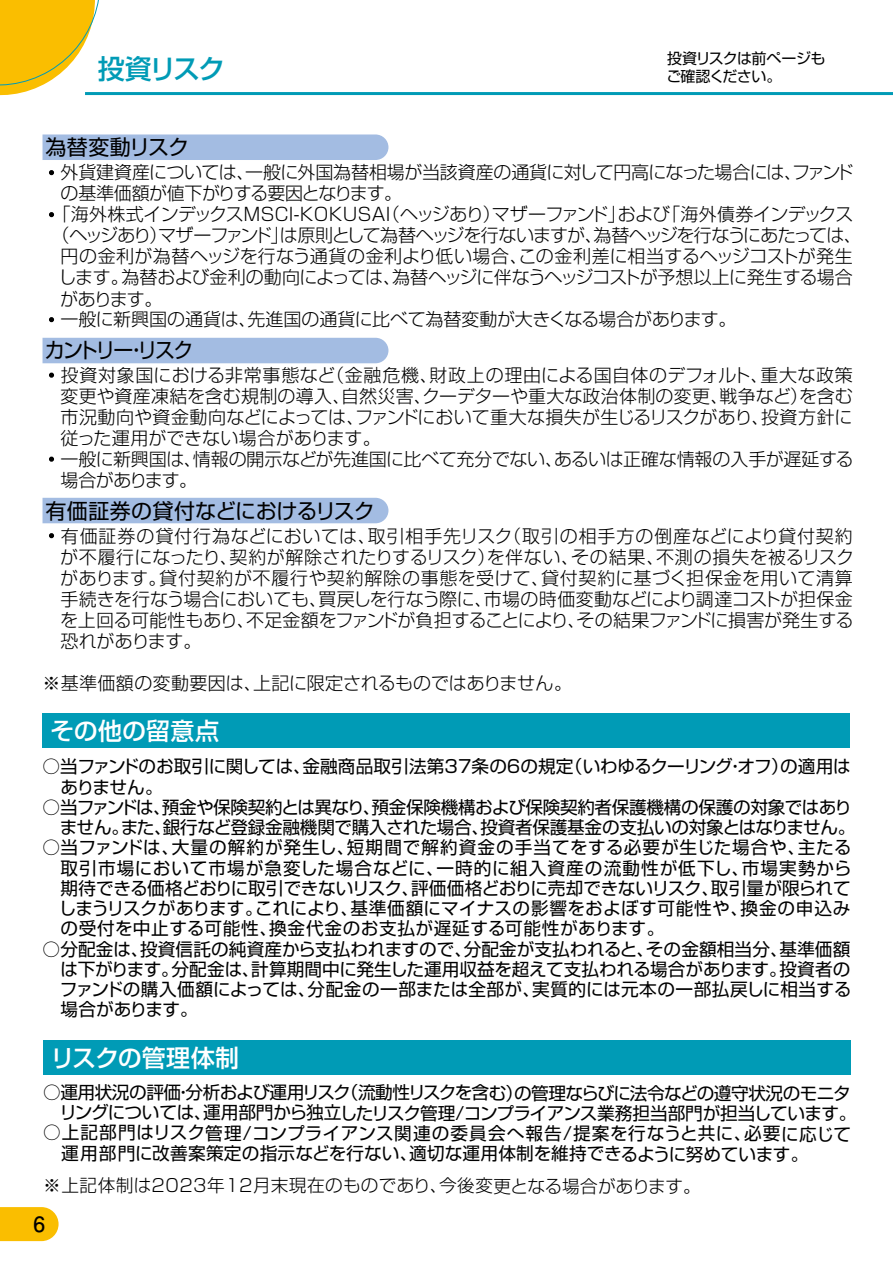
<style>
.page{position:relative;width:893px;height:1263px;background:#fff}
.page>*{position:absolute;margin:0;border:0;box-sizing:border-box;transform-origin:0 0}
.t1{font:500 27px "Shin Go Pro";letter-spacing:-.08em;color:#009bb6}
.t2{font:500 24px "Shin Go Pro";letter-spacing:.005em;color:#fff}
.t3{font:21px "Shin Go Pro";letter-spacing:-.005em;color:#000}
.t4{font:21px "Shin Go Pro";letter-spacing:-.105em;color:#000;scale:.95 1}
.t5{font:21px "Shin Go Pro";letter-spacing:-.015em;color:#000}
.t6{font:700 21px "Futo Go B101 Pro";color:#000}
.t7{font:300 18px/21px "Shin Go Pro";letter-spacing:-.015em;color:#000;text-align:justify}
.t8{font:300 18px "Shin Go Pro";letter-spacing:-.06em;color:#000}
.t9{font:300 18px "Shin Go Pro";letter-spacing:.03em;color:#000}
.t10{font:300 18px "Shin Go Pro";letter-spacing:.005em;color:#000}
.t11{font:300 18px "Shin Go Pro";letter-spacing:.01em;color:#000}
.t12{font:300 18px "Shin Go Pro";letter-spacing:.015em;color:#000}
.t13{font:300 18px "Shin Go Pro";letter-spacing:-.045em;color:#000}
.t14{font:17.7px/20.2px "Shin Go Pro";letter-spacing:-.015em;color:#000;text-align:justify}
.t15{font:17.7px/20.2px "Shin Go Pro";letter-spacing:-.035em;color:#000}
.t16{font:17.7px/20.2px "Shin Go Pro";letter-spacing:.015em;color:#000}
.t17{font:300 17.7px "Shin Go Pro";letter-spacing:.02em;color:#000}
.t18{font:15px/18px "Shin Go Pro";letter-spacing:-.045em;color:#000}
</style>
<div class="page">
<svg style="left:0;top:1207px;width:59px;height:34px"></svg>
<hr style="left:85px;top:92px;width:808px;height:3px;background:#009bb6">
<svg style="left:0;top:0;width:115px;height:96px"></svg>
<div style="left:43px;top:1040px;width:808px;height:34px;background:#009bb6"></div>
<div style="left:43px;top:713px;width:807px;height:34px;background:#009bb6"></div>
<div style="left:43px;top:134px;width:345px;height:26px;background:#a3bce2"></div>
<div style="left:43px;top:338px;width:345px;height:25px;background:#a3bce2"></div>
<div style="left:43px;top:498px;width:345px;height:25px;background:#a3bce2"></div>
<svg style="left:49px;top:170px;width:5px;height:5px"></svg>
<svg style="left:49px;top:212px;width:5px;height:5px"></svg>
<svg style="left:49px;top:317px;width:5px;height:5px"></svg>
<svg style="left:49px;top:373px;width:5px;height:5px"></svg>
<svg style="left:49px;top:457px;width:5px;height:5px"></svg>
<svg style="left:49px;top:533px;width:5px;height:5px"></svg>
<h1 class="t1" style="left:98px;top:47px;width:129px">投資リスク</h1>
<p class="t18" style="left:666px;top:48px;width:160px">投資リスクは前ページもご確認ください。</p>
<p class="t5" style="left:46px;top:130px;width:145px">為替変動リスク</p>
<p class="t7" style="left:43px;top:160px;width:812px">・外貨建資産については、一般に外国為替相場が当該資産の通貨に対して円高になった場合には、ファンド</p>
<p class="t13" style="left:61px;top:179px;width:343px">の基準価額が値下がりする要因となります。</p>
<p class="t7" style="left:43px;top:202px;width:812px">・「海外株式インデックスMSCI-KOKUSAI（ヘッジあり）マザーファンド」および「海外債券インデックス</p>
<p class="t8" style="left:52px;top:221px;width:812px">（ヘッジあり）マザーファンド」は原則として為替ヘッジを行ないますが、為替ヘッジを行なうにあたっては、</p>
<p class="t12" style="left:61px;top:242px;width:794px">円の金利が為替ヘッジを行なう通貨の金利より低い場合、この金利差に相当するヘッジコストが発生</p>
<p class="t7" style="left:58px;top:265px;width:796px">します。為替および金利の動向によっては、為替ヘッジに伴なうヘッジコストが予想以上に発生する場合</p>
<p class="t7" style="left:60px;top:286px;width:104px">があります。</p>
<p class="t7" style="left:43px;top:307px;width:695px">・一般に新興国の通貨は、先進国の通貨に比べて為替変動が大きくなる場合があります。</p>
<p class="t4" style="left:45px;top:333px;width:158px">カントリー・リスク</p>
<p class="t9" style="left:43px;top:360px;width:812px">・投資対象国における非常事態など（金融危機、財政上の理由による国自体のデフォルト、重大な政策</p>
<p class="t10" style="left:61px;top:381px;width:794px">変更や資産凍結を含む規制の導入、自然災害、クーデターや重大な政治体制の変更、戦争など）を含む</p>
<p class="t11" style="left:61px;top:402px;width:794px">市況動向や資金動向などによっては、ファンドにおいて重大な損失が生じるリスクがあり、投資方針に</p>
<p class="t7" style="left:61px;top:425px;width:322px">従った運用ができない場合があります。</p>
<p class="t7" style="left:43px;top:446px;width:813px">・一般に新興国は、情報の開示などが先進国に比べて充分でない、あるいは正確な情報の入手が遅延する</p>
<p class="t13" style="left:61px;top:465px;width:138px">場合があります。</p>
<p class="t3" style="left:46px;top:493px;width:331px">有価証券の貸付などにおけるリスク</p>
<p class="t7" style="left:60px;top:523px;width:795px;text-indent:-18px">・有価証券の貸付行為などにおいては、取引相手先リスク（取引の相手方の倒産などにより貸付契約が不履行になったり、契約が解除されたりするリスク）を伴ない、その結果、不測の損失を被るリスクがあります。貸付契約が不履行や契約解除の事態を受けて、貸付契約に基づく担保金を用いて清算手続きを行なう場合においても、買戻しを行なう際に、市場の時価変動などにより調達コストが担保金を上回る可能性もあり、不足金額をファンドが負担することにより、その結果ファンドに損害が発生する恐れがあります。</p>
<p class="t7" style="left:43px;top:670px;width:531px">※基準価額の変動要因は、上記に限定されるものではありません。</p>
<h2 class="t2" style="left:50px;top:711px;width:171px">その他の留意点</h2>
<p class="t14" style="left:61px;top:754px;width:792px;text-indent:-18px">○当ファンドのお取引に関しては、金融商品取引法第37条の６の規定（いわゆるクーリング・オフ）の適用はありません。</p>
<p class="t14" style="left:43px;top:795px;width:814px;text-align:right">○当ファンドは、預金や保険契約とは異なり、預金保険機構および保険契約者保護機構の保護の対象ではありません。また、銀行など登録金融機関で購入された場合、投資者保護基金の支払いの対象とはなりません。</p>
<p class="t14" style="left:59px;top:835px;width:794px;text-indent:-16px">○当ファンドは、大量の解約が発生し、短期間で解約資金の手当てをする必要が生じた場合や、主たる取引市場において市場が急変した場合などに、一時的に組入資産の流動性が低下し、市場実勢から期待できる価格どおりに取引できないリスク、評価価格どおりに売却できないリスク、取引量が限られてしまうリスクがあります。これにより、基準価額にマイナスの影響をおよぼす可能性や、換金の申込みの受付を中止する可能性、換金代金のお支払が遅延する可能性があります。</p>
<p class="t14" style="left:60px;top:937px;width:793px;text-indent:-17px">○分配金は、投資信託の純資産から支払われますので、分配金が支払われると、その金額相当分、基準価額は下がります。分配金は、計算期間中に発生した運用収益を超えて支払われる場合があります。投資者のファンドの購入価額によっては、分配金の一部または全部が、実質的には元本の一部払戻しに相当する場合があります。</p>
<h2 class="t2" style="left:51px;top:1038px;width:190px">リスクの管理体制</h2>
<p class="t15" style="left:60px;top:1080px;width:798px;text-indent:-16px">○運用状況の評価・分析および運用リスク（流動性リスクを含む）の管理ならびに法令などの遵守状況のモニタリングについては、運用部門から独立したリスク管理/コンプライアンス業務担当部門が担当しています。</p>
<p class="t16" style="left:61px;top:1121px;width:791px;text-indent:-18px">○上記部門はリスク管理/コンプライアンス関連の委員会へ報告/提案を行なうと共に、必要に応じて運用部門に改善案策定の指示などを行ない、適切な運用体制を維持できるように努めています。</p>
<p class="t17" style="left:43px;top:1171px;width:659px">※上記体制は2023年12月末現在のものであり、今後変更となる場合があります。</p>
<p class="t6" style="left:34px;top:1207px;width:13px">6</p>
</div>
